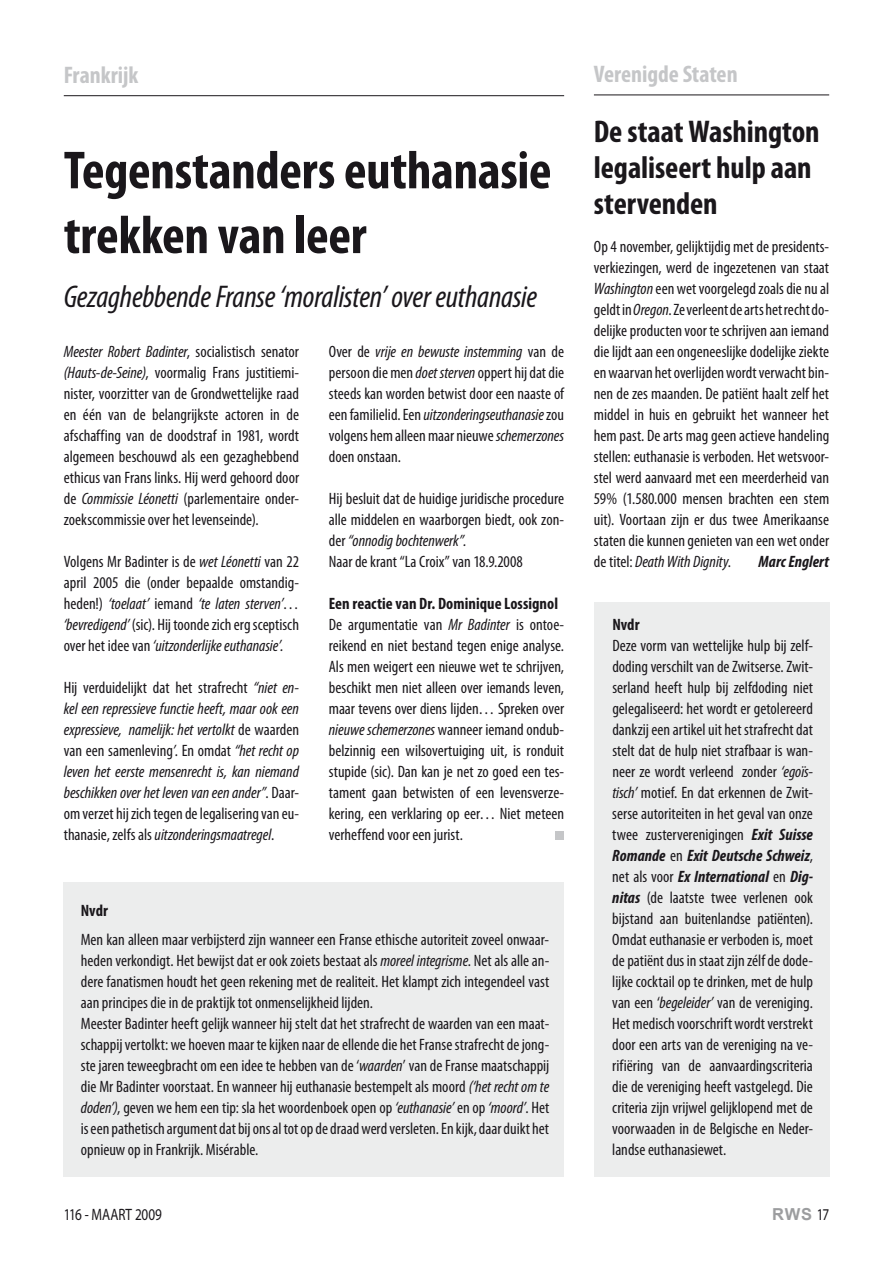
<style>
.page{position:relative;width:893px;height:1263px;background:#fff}
.page>*{position:absolute;margin:0;border:0;box-sizing:border-box;transform-origin:0 0}
.t1{font:700 condensed 54px/64.8px "Myriad Pro";letter-spacing:-.005em;color:#1a171b}
.t2{font:italic condensed 31.5px "Myriad Pro";letter-spacing:-.01em;color:#1a171b}
.t3{font:700 condensed 31.5px/36px "Myriad Pro";letter-spacing:-.005em;color:#1a171b}
.t4{font:700 condensed 24px "Myriad Pro";color:#c5c6c8}
.t5{font:condensed 16.5px/21px "Myriad Pro";color:#1a171b;text-align:justify}
.t6{font:italic condensed 16.5px/21px "Myriad Pro";letter-spacing:-.005em;color:#1a171b;text-align:justify}
.t7{font:16.5px "Myriad Pro";color:#1a171b;scale:.8 1}
.t8{font:italic 700 condensed 16.5px "Myriad Pro";color:#1a171b}
.t9{font:700 condensed 16.5px "Myriad Pro";color:#1a171b}
.t10{font:700 16.5px "Arial";color:#9c9d9f}
.s1{font-style:italic}
.s2{font-style:normal}
.s3{font-weight:700}
.s4{font-weight:700;font-style:italic}
.s5{font-family:"Myriad Pro";font-weight:400;color:#1a171b}
</style>
<div class="page">
<div style="left:64px;top:882px;width:500px;height:294px;background:#eceded"></div>
<div style="left:594px;top:602px;width:235px;height:574px;background:#eceded"></div>
<hr style="left:64px;top:95px;width:500px;height:1px;background:#1a171b">
<hr style="left:594px;top:95px;width:235px;height:1px;background:#1a171b">
<div style="left:556px;top:831px;width:8px;height:9px;background:#c5c6c8"></div>
<h3 class="t4" style="left:64px;top:60px;width:76px">Frankrijk</h3>
<h1 class="t1" style="left:64px;top:137px;width:489px">Tegenstanders euthanasie trekken van leer</h1>
<h2 class="t2" style="left:64px;top:278px;width:475px">Gezaghebbende Franse ‘moralisten’ over euthanasie</h2>
<p class="t5" style="left:64px;top:341px;width:237px"><span class="s1">Meester Robert Badinter</span>, socialistisch senator <span class="s1">(Hauts-de-Seine)</span>, voormalig Frans justitiemi&shy;nister, voorzitter van de Grondwettelijke raad en één van de belangrijkste actoren in de afschaffing van de doodstraf in 1981, wordt algemeen beschouwd als een gezaghebbend ethicus van Frans links. Hij werd gehoord door de <span class="s1">Commissie Léonetti</span> (parlementaire onder&shy;zoekscommissie over het levenseinde).</p>
<p class="t5" style="left:64px;top:551px;width:237px">Volgens Mr Badinter is de <span class="s1">wet Léonetti</span> van 22 april 2005 die (onder bepaalde omstandig&shy;heden!) <span class="s1">‘toelaat’</span> iemand <span class="s1">‘te laten sterven’</span>… <span class="s1">‘bevredigend’</span> (sic). Hij toonde zich erg sceptisch over het idee van <span class="s1">‘uitzonderlijke euthanasie’.</span></p>
<p class="t6" style="left:64px;top:677px;width:237px"><span class="s2">Hij verduidelijkt dat het strafrecht</span> “niet en&shy;kel een repressieve functie heeft, maar ook een expressieve, namelijk: het vertolkt <span class="s2">de waarden van een samenleving</span>’<span class="s2">. En omdat</span> “het recht op leven het eerste mensenrecht is, kan niemand beschikken over het leven van een ander”<span class="s2">. Daar&shy;om verzet hij zich tegen de legalisering van eu&shy;thanasie, zelfs als</span> uitzonderingsmaatregel<span class="s2">.</span></p>
<p class="t5" style="left:329px;top:341px;width:237px">Over de <span class="s1">vrije en bewuste instemming</span> van de persoon die men <span class="s1">doet sterven</span> oppert hij dat die steeds kan worden betwist door een naaste of een familielid. Een <span class="s1">uitzonderingseuthanasie</span> zou volgens hem alleen maar nieuwe <span class="s1">schemerzones </span>doen onstaan.</p>
<p class="t5" style="left:329px;top:488px;width:237px;text-align:left">Hij besluit dat de huidige juridische procedure alle middelen en waarborgen biedt, ook zon&shy;der <span class="s1">“onnodig bochtenwerk”.<br></span>Naar de krant “La Croix” van 18.9.2008</p>
<p class="t5" style="left:329px;top:593px;width:237px;text-align:left"><span class="s3">Een reactie van Dr. Dominique Lossignol </span>De argumentatie van <span class="s1">Mr Badinter</span> is ontoe&shy;reikend en niet bestand tegen enige analyse.<br>Als men weigert een nieuwe wet te schrijven, beschikt men niet alleen over iemands leven, maar tevens over diens lijden… Spreken over <span class="s1">nieuwe schemerzones</span> wanneer iemand ondub&shy;belzinnig een wilsovertuiging uit, is ronduit stupide (sic). Dan kan je net zo goed een tes&shy;tament gaan betwisten of een levensverze&shy;kering, een verklaring op eer… Niet meteen verheffend voor een jurist.</p>
<p class="t9" style="left:81px;top:900px;width:29px">Nvdr</p>
<p class="t5" style="left:81px;top:929px;width:470px;text-align:left">Men kan alleen maar verbijsterd zijn wanneer een Franse ethische autoriteit zoveel onwaar&shy;heden verkondigt. Het bewijst dat er ook zoiets bestaat als <span class="s1">moreel integrisme</span>. Net als alle an&shy;dere fanatismen houdt het geen rekening met de realiteit. Het klampt zich integendeel vast aan principes die in de praktijk tot onmenselijkheid lijden.<br>Meester Badinter heeft gelijk wanneer hij stelt dat het strafrecht de waarden van een maat&shy;schappij vertolkt: we hoeven maar te kijken naar de ellende die het Franse strafrecht de jong&shy;ste jaren teweegbracht om een idee te hebben van de ‘<span class="s1">waarden</span>’ van de Franse maatschappij die Mr Badinter voorstaat. En wanneer hij euthanasie bestempelt als moord <span class="s1">(‘het recht om te doden’)</span>, geven we hem een tip: sla het woordenboek open op <span class="s1">‘euthanasie’</span> en op <span class="s1">‘moord’</span>. Het is een pathetisch argument dat bij ons al tot op de draad werd versleten. En kijk, daar duikt het opnieuw op in Frankrijk. Misérable.</p>
<h3 class="t4" style="left:594px;top:59px;width:145px">Verenigde Staten</h3>
<h2 class="t3" style="left:594px;top:113px;width:227px">De staat Washington legaliseert hulp aan stervenden</h2>
<p class="t5" style="left:594px;top:236px;width:237px">Op 4 november, gelijktijdig met de presidents&shy;verkiezingen, werd de ingezetenen van staat <span class="s1">Washington</span> een wet voorgelegd zoals die nu al geldt in <span class="s1">Oregon</span>. Ze verleent de arts het recht do&shy;delijke producten voor te schrijven aan iemand die lijdt aan een ongeneeslijke dodelijke ziekte en waarvan het overlijden wordt verwacht bin&shy;nen de zes maanden. De patiënt haalt zelf het middel in huis en gebruikt het wanneer het hem past. De arts mag geen actieve handeling stellen: euthanasie is verboden. Het wetsvoor&shy;stel werd aanvaard met een meerderheid van 59% (1.580.000 mensen brachten een stem uit). Voortaan zijn er dus twee Amerikaanse staten die kunnen genieten van een wet onder de titel: <span class="s1">Death With Dignity</span>.</p>
<p class="t8" style="left:759px;top:551px;width:72px">Marc Englert</p>
<p class="t9" style="left:612px;top:614px;width:29px">Nvdr</p>
<p class="t5" style="left:612px;top:635px;width:202px">Deze vorm van wettelijke hulp bij zelf&shy;doding verschilt van de Zwitserse. Zwit&shy;serland heeft hulp bij zelfdoding niet gelegaliseerd: het wordt er getolereerd dankzij een artikel uit het strafrecht dat stelt dat de hulp niet strafbaar is wan&shy;neer ze wordt verleend zonder <span class="s1">‘egoïs&shy;tisch’</span> motief. En dat erkennen de Zwit&shy;serse autoriteiten in het geval van onze twee zusterverenigingen <span class="s4">Exit Suisse Romande</span> en <span class="s4">Exit Deutsche Schweiz</span>, net als voor <span class="s4">Ex International</span> en <span class="s4">Dig&shy;nitas</span> (de laatste twee verlenen ook bijstand aan buitenlandse patiënten).<br>Omdat euthanasie er verboden is, moet de patiënt dus in staat zijn zélf de dode&shy;lijke cocktail op te drinken, met de hulp van een ‘<span class="s1">begeleider’</span> van de vereniging.<br>Het medisch voorschrift wordt verstrekt door een arts van de vereniging na ve&shy;rifiëring van de aanvaardingscriteria die de vereniging heeft vastgelegd. Die criteria zijn vrijwel gelijklopend met de voorwaaden in de Belgische en Neder&shy;landse euthanasiewet.</p>
<p class="t7" style="left:64px;top:1206px;width:124px">116 - MAART 2009</p>
<p class="t10" style="left:772px;top:1204px;width:58px">RWS <span class="s5">17</span></p>
</div>
